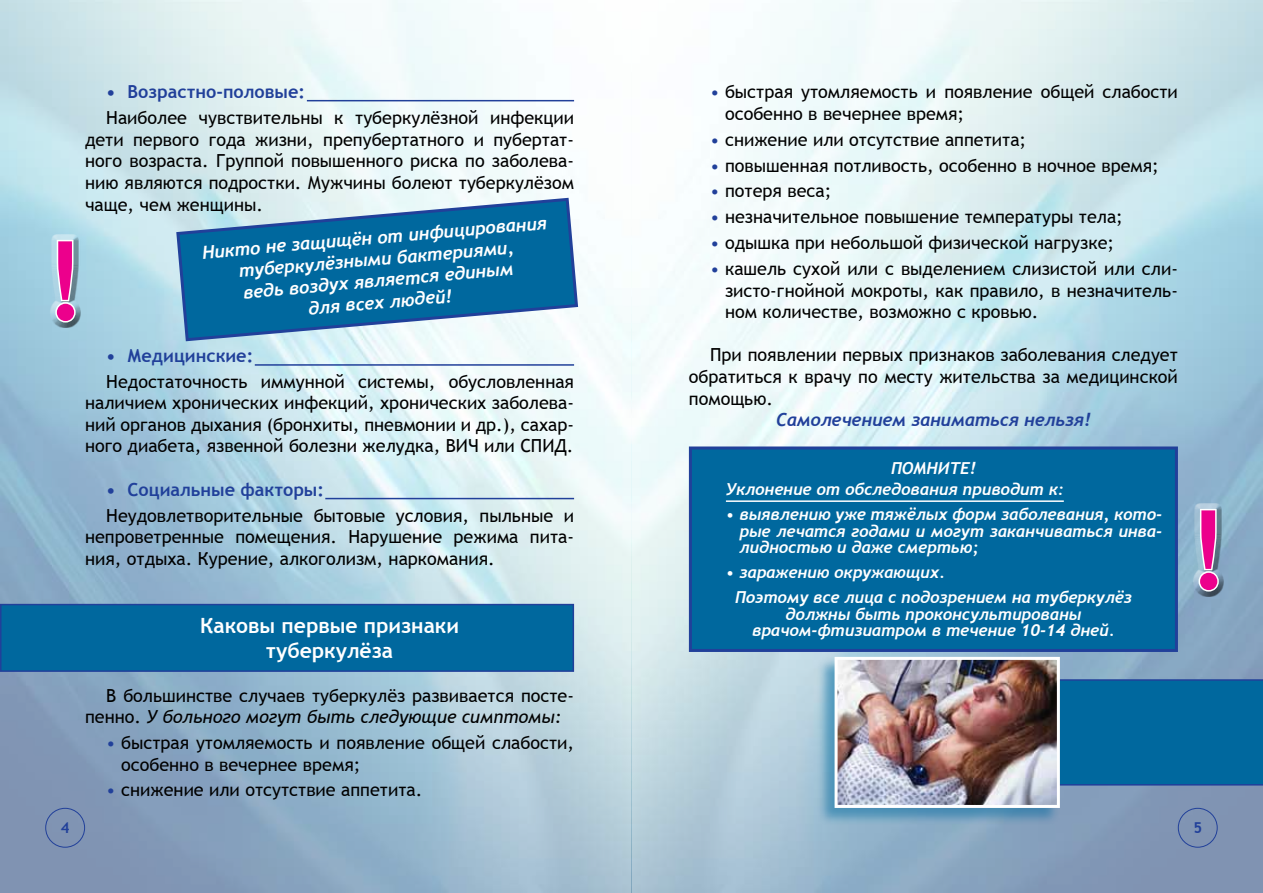
<style>
.page{position:relative;width:1263px;height:893px;background:#fff}
.page>*{position:absolute;margin:0;border:0;box-sizing:border-box;transform-origin:0 0}
.t1{font:700 108px "Trebuchet MS";color:#ec008c}
.t2{font:700 21px/25.2px "Trebuchet MS";color:#fff;text-align:center}
.t3{font:18px/21.6px "Trebuchet MS";color:#000;text-align:justify}
.t4{font:italic 700 18px/21.6px "Trebuchet";color:#fff;text-align:center}
.t5{font:700 18px "Trebuchet MS";color:#21409a}
.t6{font:italic 700 18px "Trebuchet";color:#21409a}
.t7{font:italic 700 16.5px/16.5px "Trebuchet";color:#fff}
.t8{font:700 15px "Trebuchet MS";color:#21409a}
.s1{font-style:italic}
.s2{color:#21409a}
</style>
<div class="page">
<img style="left:0;top:0;width:1263px;height:893px">
<div style="left:45px;top:808px;width:40px;height:40px;border:1px solid #21409a;border-radius:50%"></div>
<div style="left:1178px;top:808px;width:39px;height:40px;border:1px solid #21409a;border-radius:50%"></div>
<div style="left:1px;top:605px;width:572px;height:66px;background:#00689e"></div>
<div style="left:0;top:604px;width:574px;height:68px;border:2px solid #21409a"></div>
<div style="left:1060px;top:679px;width:203px;height:106px;background:#00689e"></div>
<hr style="left:325px;top:498px;width:249px;height:1px;background:#21409a">
<hr style="left:307px;top:100px;width:267px;height:1px;background:#21409a">
<hr style="left:255px;top:364px;width:319px;height:2px;background:#21409a">
<div style="left:690px;top:448px;width:486px;height:202px;background:#00689e"></div>
<hr style="left:726px;top:500px;width:338px;height:2px;background:#fff">
<div style="left:689px;top:446px;width:489px;height:206px;border:3px solid #21409a"></div>
<svg style="left:175px;top:196px;width:405px;height:147px;background:#3f8cb5"></svg>
<div style="left:1193px;top:503px;width:31px;height:85px;background:#fff;opacity:.75"></div>
<div style="left:1193px;top:506px;width:31px;height:91px;background:#000;opacity:.75"></div>
<svg style="left:1197px;top:507px;width:24px;height:86px"></svg>
<div style="left:50px;top:234px;width:31px;height:85px;background:#fff;opacity:.75"></div>
<div style="left:50px;top:237px;width:31px;height:91px;background:#000;opacity:.75"></div>
<svg style="left:54px;top:238px;width:24px;height:86px"></svg>
<div style="left:816px;top:656px;width:244px;height:169px;background:#00689e;opacity:.5"></div>
<img style="left:838px;top:661px;width:218px;height:143px">
<div style="left:834px;top:657px;width:226px;height:151px;border:3px solid #fff"></div>
<h1 class="t1" style="left:45px;top:214px;width:41px">!</h1>
<p class="t5" style="left:106px;top:81px;width:200px">• Возрастно-половые:</p>
<p class="t3" style="left:85px;top:107px;width:491px;text-indent:21px">Наиболее чувствительны к туберкулёзной инфекции дети первого года жизни, препубертатного и пубертат&shy;ного возраста. Группой повышенного риска по заболева&shy;нию являются подростки. Мужчины болеют туберкулёзом чаще, чем женщины.</p>
<p class="t4" style="left:201px;top:242px;width:347px;rotate:-5deg">Никто не защищён от инфицирования туберкулёзными бактериями,<br>ведь воздух является единым<br>для всех людей!</p>
<p class="t5" style="left:106px;top:344px;width:149px">• Медицинские:</p>
<p class="t3" style="left:85px;top:371px;width:490px;text-indent:21px">Недостаточность иммунной системы, обусловленная наличием хронических инфекций, хронических заболева&shy;ний органов дыхания (бронхиты, пневмонии и др.), сахар&shy;ного диабета, язвенной болезни желудка, ВИЧ или СПИД.</p>
<p class="t5" style="left:106px;top:478px;width:219px">• Социальные факторы:</p>
<p class="t3" style="left:85px;top:505px;width:490px;text-indent:21px">Неудовлетворительные бытовые условия, пыльные и непроветренные помещения. Нарушение режима пита&shy;ния, отдыха. Курение, алкоголизм, наркомания.</p>
<p class="t2" style="left:200px;top:613px;width:260px">Каковы первые признаки туберкулёза</p>
<p class="t3" style="left:85px;top:685px;width:490px;text-indent:21px">В большинстве случаев туберкулёз развивается посте&shy;пенно. <span class="s1">У больного могут быть следующие симптомы:</span></p>
<p class="t3" style="left:121px;top:732px;width:454px;text-indent:-15px"><span class="s2">•</span> быстрая утомляемость и появление общей слабости, особенно в вечернее время;</p>
<p class="t3" style="left:106px;top:779px;width:318px"><span class="s2">•</span> снижение или отсутствие аппетита.</p>
<p class="t3" style="left:725px;top:81px;width:454px;text-indent:-15px"><span class="s2">•</span> быстрая утомляемость и появление общей слабости особенно в вечернее время;</p>
<p class="t3" style="left:710px;top:129px;width:318px"><span class="s2">•</span> снижение или отсутствие аппетита;</p>
<p class="t3" style="left:710px;top:155px;width:450px"><span class="s2">•</span> повышенная потливость, особенно в ночное время;</p>
<p class="t3" style="left:710px;top:181px;width:123px"><span class="s2">•</span> потеря веса;</p>
<p class="t3" style="left:710px;top:206px;width:414px"><span class="s2">•</span> незначительное повышение температуры тела;</p>
<p class="t3" style="left:710px;top:232px;width:405px"><span class="s2">•</span> одышка при небольшой физической нагрузке;</p>
<p class="t3" style="left:725px;top:258px;width:454px;text-indent:-15px"><span class="s2">•</span> кашель сухой или с выделением слизистой или сли&shy;зисто-гнойной мокроты, как правило, в незначитель&shy;ном количестве, возможно с кровью.</p>
<p class="t3" style="left:689px;top:344px;width:490px;text-indent:21px">При появлении первых признаков заболевания следует обратиться к врачу по месту жительства за медицинской помощью.</p>
<p class="t6" style="left:776px;top:409px;width:316px">Самолечением заниматься нельзя!</p>
<p class="t7" style="left:726px;top:458px;width:339px;line-height:20.7px;text-indent:165px">ПОМНИТЕ!<br>Уклонение от обследования приводит к:</p>
<p class="t7" style="left:739px;top:506px;width:424px;text-align:justify;text-indent:-14px">• выявлению уже тяжёлых форм заболевания, кото&shy;рые лечатся годами и могут заканчиваться инва&shy;лидностью и даже смертью;</p>
<p class="t7" style="left:735px;top:560px;width:398px;line-height:25px;text-indent:-9px">• заражению окружающих.<br>Поэтому все лица с подозрением на туберкулёз</p>
<p class="t7" style="left:752px;top:606px;width:364px;text-align:center">должны быть проконсультированы врачом-фтизиатром в течение 10-14 дней.</p>
<h1 class="t1" style="left:1188px;top:483px;width:41px">!</h1>
<p class="t8" style="left:61px;top:819px;width:10px">4</p>
<p class="t8" style="left:1193px;top:819px;width:10px">5</p>
</div>
